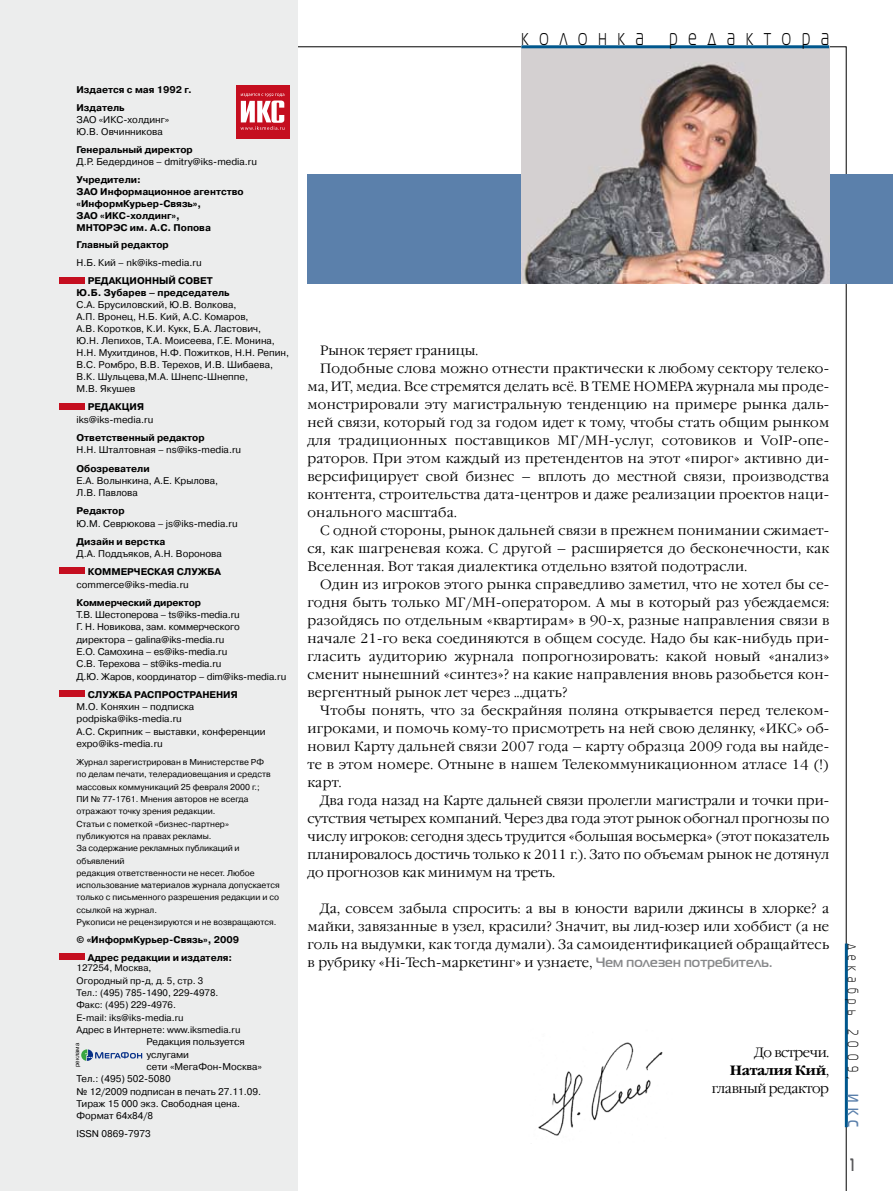
<style>
.page{position:relative;width:893px;height:1191px;background:#fff}
.page>*{position:absolute;margin:0;border:0;box-sizing:border-box;transform-origin:0 0}
.t1{font:22.5px "Magistral C";letter-spacing:.7em;color:#000;scale:.7 1}
.t2{font:700 18px "Magistral C";color:#58585a;scale:.7 1}
.t3{font:15px "Magistral C";letter-spacing:.55em;color:#000;scale:.7 1}
.t4{font:300 13.5px/18px "Garamond C";letter-spacing:.02em;color:#000;text-align:justify}
.t5{font:300 13.5px "Garamond C";color:#000}
.t6{font:300 13.5px/18px "Garamond C";letter-spacing:-.03em;color:#000;text-align:right}
.t7{font:9.75px/12.3px "Pragmatica C";color:#000}
.t8{font:700 9.75px/12px "Pragmatica C";color:#000}
.t9{font:9.45px/12.3px "Pragmatica C";color:#000}
.t10{font:8.55px/12.3px "Pragmatica C";color:#000}
.t11{font:6px "Pragmatica C";color:#000}
.s1{font-family:"Magistral C";font-weight:700;color:#87888a}
.s2{font-weight:700}
.s3{font-weight:700;color:#5b80ab}
</style>
<div class="page">
<div style="left:307px;top:174px;width:586px;height:110px;background:#5b80ab"></div>
<img style="left:521px;top:48px;width:308px;height:235px">
<img style="left:538px;top:1042px;width:125px;height:94px">
<hr style="left:845px;top:943px;width:3px;height:184px;background:#00578d">
<hr style="left:521px;top:45px;width:308px;height:3px;background:#00578d">
<div style="left:0;top:0;width:298px;height:1191px;background:#eceded"></div>
<div style="left:60px;top:277px;width:25px;height:6px;background:#c50e1f"></div>
<div style="left:60px;top:403px;width:25px;height:6px;background:#c50e1f"></div>
<div style="left:60px;top:568px;width:25px;height:6px;background:#c50e1f"></div>
<div style="left:60px;top:690px;width:25px;height:6px;background:#c50e1f"></div>
<div style="left:60px;top:953px;width:25px;height:7px;background:#c50e1f"></div>
<svg style="left:81px;top:1049px;width:61px;height:11px"></svg>
<div style="left:236px;top:85px;width:53px;height:53px;background:#c50e1f"></div>
<svg style="left:241px;top:93px;width:43px;height:37px"></svg>
<p class="t8" style="left:77px;top:80px;width:117px;line-height:18px">Издается с мая 1992 г.<br>Издатель</p>
<p class="t7" style="left:77px;top:113px;width:94px">ЗАО «ИКС-холдинг»<br>Ю.В. Овчинникова</p>
<p class="t8" style="left:77px;top:143px;width:118px">Генеральный директор</p>
<p class="t7" style="left:77px;top:155px;width:182px">Д.Р. Бедердинов – dmitry@iks-media.ru</p>
<p class="t8" style="left:77px;top:173px;width:169px">Учредители:<br>ЗАО Информационное агентство «ИнформКурьер-Связь»,<br>ЗАО «ИКС-холдинг»,<br>МНТОРЭС им. А.С. Попова</p>
<p class="t8" style="left:77px;top:239px;width:94px">Главный редактор</p>
<p class="t7" style="left:77px;top:257px;width:127px">Н.Б. Кий – nk@iks-media.ru</p>
<p class="t8" style="left:77px;top:275px;width:155px;text-align:center">РЕДАКЦИОННЫЙ СОВЕТ<br>Ю.Б. Зубарев – председатель</p>
<p class="t7" style="left:77px;top:299px;width:214px">С.А. Брусиловский, Ю.В. Волкова,<br>А.П. Вронец, Н.Б. Кий, А.С. Комаров,<br>А.В. Коротков, К.И. Кукк, Б.А. Ластович,<br>Ю.Н. Лепихов, Т.А. Моисеева, Г.Е. Монина, Н.Н. Мухитдинов, Н.Ф. Пожитков, Н.Н. Репин, B.C. Ромбро, В.В. Терехов, И.В. Шибаева, В.К. Шульцева,М.А. Шнепс-Шнеппе,<br>М.В. Якушев</p>
<p class="t8" style="left:88px;top:401px;width:58px">РЕДАКЦИЯ</p>
<p class="t7" style="left:77px;top:413px;width:78px">iks@iks-media.ru</p>
<p class="t8" style="left:77px;top:432px;width:130px">Ответственный редактор</p>
<p class="t7" style="left:77px;top:444px;width:166px">Н.Н. Шталтовная – ns@iks-media.ru</p>
<p class="t8" style="left:77px;top:462px;width:75px">Обозреватели</p>
<p class="t7" style="left:77px;top:474px;width:143px">Е.А. Волынкина, А.Е. Крылова,<br>Л.В. Павлова</p>
<p class="t8" style="left:77px;top:505px;width:50px">Редактор</p>
<p class="t7" style="left:77px;top:517px;width:163px">Ю.М. Севрюкова – js@iks-media.ru</p>
<p class="t8" style="left:77px;top:536px;width:90px">Дизайн и верстка</p>
<p class="t7" style="left:77px;top:548px;width:147px">Д.А. Поддъяков, А.Н. Воронова</p>
<p class="t8" style="left:88px;top:566px;width:135px">КОММЕРЧЕСКАЯ СЛУЖБА</p>
<p class="t7" style="left:77px;top:578px;width:114px">commerce@iks-media.ru</p>
<p class="t8" style="left:77px;top:596px;width:126px">Коммерческий директор</p>
<p class="t7" style="left:77px;top:608px;width:211px">Т.В. Шестоперова – ts@iks-media.ru<br>Г. Н. Новикова, зам. коммерческого директора – galina@iks-media.ru<br>Е.О. Самохина – es@iks-media.ru<br>С.В. Терехова – st@iks-media.ru<br>Д.Ю. Жаров, координатор – dim@iks-media.ru</p>
<p class="t8" style="left:88px;top:688px;width:151px">СЛУЖБА РАСПРОСТРАНЕНИЯ</p>
<p class="t7" style="left:77px;top:700px;width:191px">М.О. Коняхин – подписка podpiska@iks-media.ru<br>А.С. Скрипник – выставки, конференции expo@iks-media.ru</p>
<p class="t10" style="left:77px;top:756px;width:205px">Журнал зарегистрирован в Министерстве РФ<br>по делам печати, телерадиовещания и средств массовых коммуникаций 25 февраля 2000 г.;<br>ПИ № 77-1761. Мнения авторов не всегда отражают точку зрения редакции.<br>Статьи с пометкой «бизнес-партнер» публикуются на правах рекламы.<br>За содержание рекламных публикаций и объявлений<br>редакция ответственности не несет. Любое использование материалов журнала допускается только с письменного разрешения редакции и со ссылкой на журнал.<br>Рукописи не рецензируются и не возвращаются.</p>
<p class="t8" style="left:77px;top:931px;width:164px;line-height:17.7px;text-align:center">© «ИнформКурьер-Связь», 2009<br>Адрес редакции и издателя:</p>
<p class="t9" style="left:77px;top:962px;width:165px">127254, Москва,<br>Огородный пр-д, д. 5, стр. 3<br>Тел.: (495) 785-1490, 229-4978.<br>Факс: (495) 229-4976.<br>E-mail: iks@iks-media.ru<br>Адрес в Интернете: www.iksmedia.ru</p>
<p class="t7" style="left:146px;top:1035px;width:100px">Редакция пользуется</p>
<p class="t7" style="left:146px;top:1048px;width:44px">услугами</p>
<p class="t7" style="left:146px;top:1060px;width:117px">сети «МегаФон-Москва»</p>
<p class="t7" style="left:77px;top:1072px;width:96px">Тел.: (495) 502-5080</p>
<p class="t7" style="left:77px;top:1085px;width:186px">№ 12/2009 подписан в печать 27.11.09.</p>
<p class="t7" style="left:77px;top:1097px;width:165px">Тираж 15 000 экз. Свободная цена.</p>
<p class="t7" style="left:77px;top:1109px;width:78px">Формат 64х84/8</p>
<p class="t7" style="left:77px;top:1128px;width:76px">ISSN 0869-7973</p>
<p class="t11" style="left:74px;top:1067px;width:26px;rotate:-90deg">реклама</p>
<h1 class="t1" style="left:521px;top:26px;width:441px">колонка редактора</h1>
<p class="t5" style="left:320px;top:343px;width:159px">Рынок теряет границы.</p>
<p class="t4" style="left:320px;top:360px;width:510px">Подобные слова можно отнести практически к любому сектору телеко-</p>
<p class="t4" style="left:307px;top:378px;width:523px">ма, ИТ, медиа. Все стремятся делать всё. В ТЕМЕ НОМЕРА журнала мы проде-</p>
<p class="t4" style="left:307px;top:396px;width:523px">монстрировали эту магистральную тенденцию на примере рынка даль-</p>
<p class="t4" style="left:307px;top:414px;width:523px">ней связи, который год за годом идет к тому, чтобы стать общим рынком</p>
<p class="t4" style="left:307px;top:432px;width:522px">для традиционных поставщиков МГ/МН-услуг, сотовиков и VoIP-опе-</p>
<p class="t4" style="left:307px;top:450px;width:523px">раторов. При этом каждый из претендентов на этот «пирог» активно ди-</p>
<p class="t4" style="left:307px;top:468px;width:523px">версифицирует свой бизнес – вплоть до местной связи, производства</p>
<p class="t4" style="left:307px;top:486px;width:523px">контента, строительства дата-центров и даже реализации проектов наци-</p>
<p class="t4" style="left:307px;top:504px;width:151px">онального масштаба.</p>
<p class="t4" style="left:320px;top:522px;width:510px">С одной стороны, рынок дальней связи в прежнем понимании сжимает-</p>
<p class="t4" style="left:307px;top:540px;width:523px">ся, как шагреневая кожа. С другой – расширяется до бесконечности, как</p>
<p class="t4" style="left:307px;top:558px;width:441px">Вселенная. Вот такая диалектика отдельно взятой подотрасли.</p>
<p class="t4" style="left:320px;top:576px;width:511px">Один из игроков этого рынка справедливо заметил, что не хотел бы се-</p>
<p class="t4" style="left:307px;top:594px;width:523px">годня быть только МГ/МН-оператором. А мы в который раз убеждаемся:</p>
<p class="t4" style="left:307px;top:612px;width:523px">разойдясь по отдельным «квартирам» в 90-х, разные направления связи в</p>
<p class="t4" style="left:307px;top:630px;width:523px">начале 21-го века соединяются в общем сосуде. Надо бы как-нибудь при-</p>
<p class="t4" style="left:307px;top:648px;width:523px">гласить аудиторию журнала попрогнозировать: какой новый «анализ»</p>
<p class="t4" style="left:307px;top:666px;width:523px">сменит нынешний «синтез»? на какие направления вновь разобьется кон-</p>
<p class="t4" style="left:307px;top:684px;width:261px">вергентный рынок лет через ...дцать?</p>
<p class="t4" style="left:320px;top:702px;width:510px">Чтобы понять, что за бескрайняя поляна открывается перед телеком-</p>
<p class="t4" style="left:307px;top:720px;width:523px">игроками, и помочь кому-то присмотреть на ней свою делянку, «ИКС» об-</p>
<p class="t4" style="left:307px;top:738px;width:523px">новил Карту дальней связи 2007 года – карту образца 2009 года вы найде-</p>
<p class="t4" style="left:307px;top:756px;width:523px">те в этом номере. Отныне в нашем Телекоммуникационном атласе 14 (!)</p>
<p class="t4" style="left:307px;top:774px;width:35px">карт.</p>
<p class="t5" style="left:320px;top:793px;width:510px">Два года назад на Карте дальней связи пролегли магистрали и точки при-</p>
<p class="t5" style="left:307px;top:811px;width:523px">сутствия четырех компаний. Через два года этот рынок обогнал прогнозы по</p>
<p class="t5" style="left:307px;top:829px;width:523px">числу игроков: сегодня здесь трудится «большая восьмерка» (этот показатель</p>
<p class="t5" style="left:307px;top:847px;width:523px">планировалось достичь только к 2011 г.). Зато по объемам рынок не дотянул</p>
<p class="t5" style="left:307px;top:865px;width:249px">до прогнозов как минимум на треть.</p>
<p class="t4" style="left:307px;top:900px;width:523px;text-indent:13px">Да, совсем забыла спросить: а вы в юности варили джинсы в хлорке? а майки, завязанные в узел, красили? Значит, вы лид-юзер или хоббист (а не голь на выдумки, как тогда думали). За самоидентификацией обращайтесь в рубрику «Hi-Tech-маркетинг» и узнаете, <span class="s1">Чем полезен потребитель.</span></p>
<p class="t6" style="left:712px;top:1044px;width:119px">До встречи.<br><span class="s2">Наталия Кий</span>, главный редактор</p>
<p class="t3" style="left:861px;top:943px;width:264px;rotate:90deg">декабрь 2009, <span class="s3">ИКС</span></p>
<h2 class="t2" style="left:850px;top:1154px;width:7px">1</h2>
</div>
